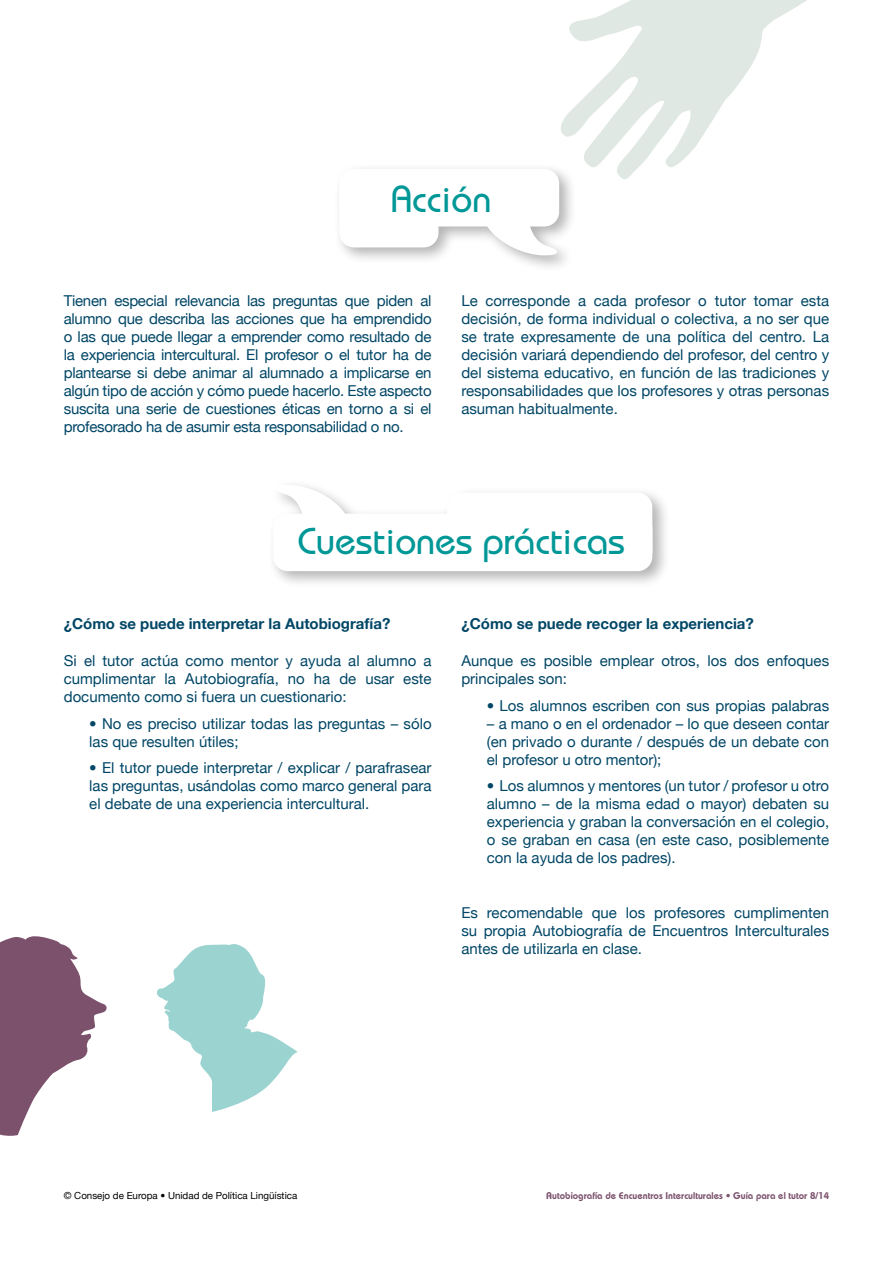
<style>
.page{position:relative;width:893px;height:1263px;background:#fff}
.page>*{position:absolute;margin:0;border:0;box-sizing:border-box;transform-origin:0 0}
.t1{font:500 37.5px "Bauhaus";color:#009797}
.t2{font:15px/18px "Helvetica Neue";color:#004666;text-align:justify}
.t3{font:700 15px "Helvetica Neue";color:#004666}
.t4{font:600 9.75px "Bauhaus";color:#7b516c}
.t5{font:9.75px "Helvetica Neue";color:#000}
</style>
<div class="page">
<svg style="left:561px;top:0;width:246px;height:179px"></svg>
<svg style="left:0;top:936px;width:107px;height:200px"></svg>
<svg style="left:157px;top:944px;width:141px;height:168px"></svg>
<div style="left:334px;top:163px;width:243px;height:110px;background:#000;opacity:.3"></div>
<div style="left:339px;top:169px;width:220px;height:57px;background:#fff;border-radius:15px"></div>
<div style="left:339px;top:174px;width:99px;height:73px;background:#fff;border-radius:15px"></div>
<svg style="left:476px;top:219px;width:81px;height:36px"></svg>
<div style="left:268px;top:479px;width:402px;height:109px;background:#000;opacity:.3"></div>
<div style="left:273px;top:514px;width:379px;height:57px;background:#fff;border-radius:15px"></div>
<div style="left:447px;top:493px;width:205px;height:73px;background:#fff;border-radius:15px"></div>
<svg style="left:275px;top:485px;width:81px;height:36px"></svg>
<h1 class="t1" style="left:391px;top:177px;width:102px">Acción</h1>
<p class="t2" style="left:64px;top:291px;width:369px">Tienen especial relevancia las preguntas que piden al alumno que describa las acciones que ha emprendido o las que puede llegar a emprender como resultado de la experiencia intercultural. El profesor o el tutor ha de plantearse si debe animar al alumnado a implicarse en algún tipo de acción y cómo puede hacerlo. Este aspecto suscita una serie de cuestiones éticas en torno a si el profesorado ha de asumir esta responsabilidad o no.</p>
<p class="t2" style="left:461px;top:291px;width:369px">Le corresponde a cada profesor o tutor tomar esta decisión, de forma individual o colectiva, a no ser que se trate expresamente de una política del centro. La decisión variará dependiendo del profesor, del centro y del sistema educativo, en función de las tradiciones y responsabilidades que los profesores y otras personas asuman habitualmente.</p>
<h1 class="t1" style="left:297px;top:518px;width:329px">Cuestiones prácticas</h1>
<p class="t3" style="left:64px;top:614px;width:328px">¿Cómo se puede interpretar la Autobiografía?</p>
<p class="t2" style="left:64px;top:651px;width:369px">Si el tutor actúa como mentor y ayuda al alumno a cumplimentar la Autobiografía, no ha de usar este documento como si fuera un cuestionario:</p>
<p class="t2" style="left:89px;top:714px;width:344px">• No es preciso utilizar todas las preguntas – sólo las que resulten útiles;</p>
<p class="t2" style="left:89px;top:758px;width:344px">• El tutor puede interpretar / explicar / parafrasear las preguntas, usándolas como marco general para el debate de una experiencia intercultural.</p>
<p class="t3" style="left:461px;top:614px;width:294px">¿Cómo se puede recoger la experiencia?</p>
<p class="t2" style="left:461px;top:651px;width:369px">Aunque es posible emplear otros, los dos enfoques principales son:</p>
<p class="t2" style="left:487px;top:696px;width:344px">• Los alumnos escriben con sus propias palabras</p>
<p class="t2" style="left:487px;top:714px;width:344px">– a mano o en el ordenador – lo que deseen contar (en privado o durante / después de un debate con el profesor u otro mentor);</p>
<p class="t2" style="left:487px;top:776px;width:344px">• Los alumnos y mentores (un tutor / profesor u otro alumno – de la misma edad o mayor) debaten su experiencia y graban la conversación en el colegio, o se graban en casa (en este caso, posiblemente con la ayuda de los padres).</p>
<p class="t2" style="left:461px;top:903px;width:369px">Es recomendable que los profesores cumplimenten su propia Autobiografía de Encuentros Interculturales antes de utilizarla en clase.</p>
<p class="t5" style="left:64px;top:1190px;width:235px">© Consejo de Europa • Unidad de Política Lingüística</p>
<p class="t4" style="left:546px;top:1190px;width:284px">Autobiografía de Encuentros Interculturales • Guía para el tutor 8/14</p>
</div>
